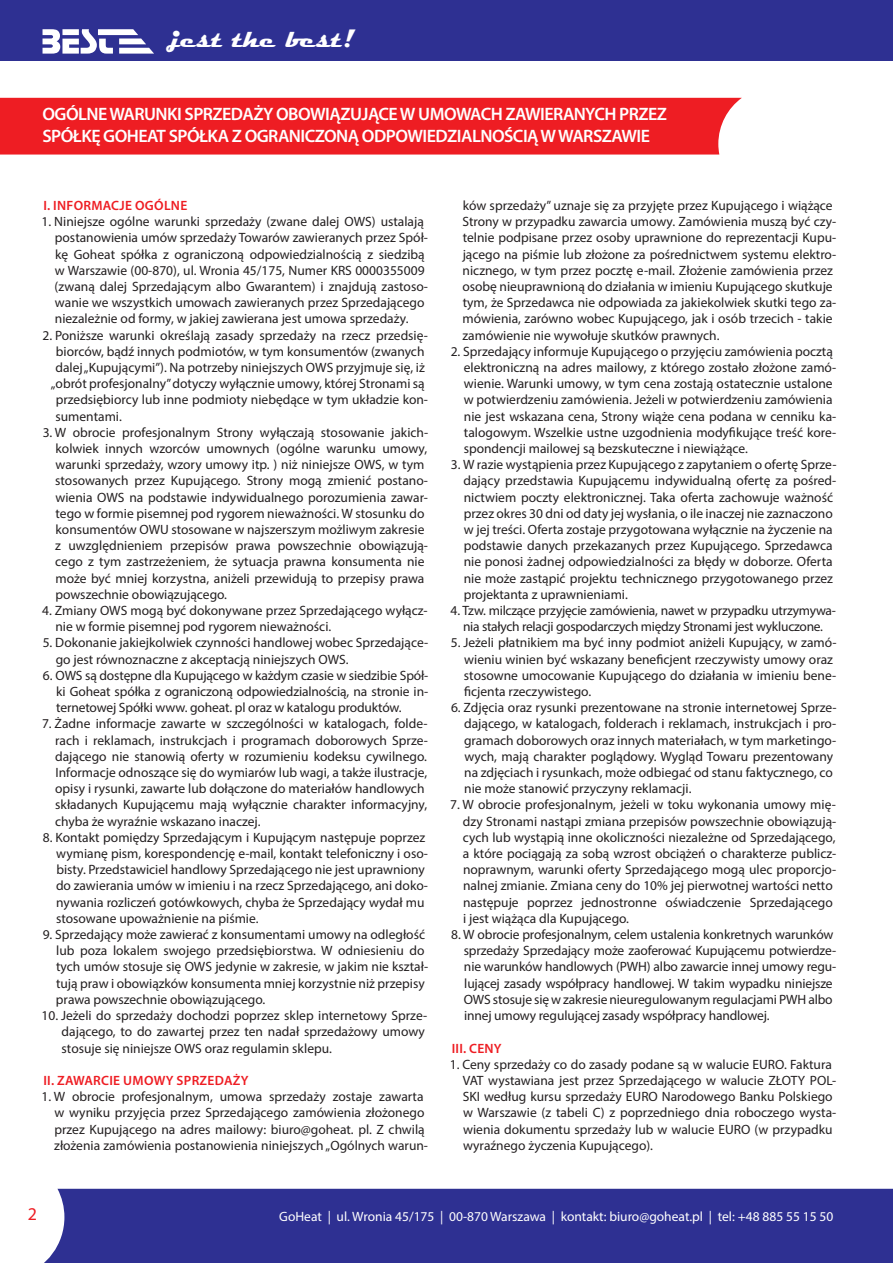
<style>
.page{position:relative;width:893px;height:1263px;background:#fff}
.page>*{position:absolute;margin:0;border:0;box-sizing:border-box;transform-origin:0 0}
.t1{font:700 25.5px "Magneto";color:#fff}
.t2{font:600 18px/21.6px "Myriad Pro";letter-spacing:-.03em;color:#fff}
.t3{font:18px "Myriad Pro";color:#ee1d23}
.t4{font:13.5px/16.2px "Myriad Pro";color:#231f20}
.t5{font:13.5px/16.2px "Myriad Pro";letter-spacing:-.02em;color:#231f20;text-align:center}
.t6{font:13.5px "Myriad Pro";color:#fff}
.t7{font:600 13.5px "Myriad Pro";letter-spacing:.02em;color:#ee1d23}
</style>
<div class="page">
<div style="left:44px;top:1189px;width:849px;height:74px;background:#2e3092"></div>
<div style="left:0;top:0;width:893px;height:61px;background:#2e3092"></div>
<svg style="left:43px;top:29px;width:111px;height:25px"></svg>
<div style="left:0;top:98px;width:742px;height:57px;background:#ee1d23"></div>
<h1 class="t1" style="left:170px;top:24px;width:185px">jest the best!</h1>
<h2 class="t2" style="left:43px;top:103px;width:626px">OGÓLNE WARUNKI SPRZEDAŻY OBOWIĄZUJĄCE W UMOWACH ZAWIERANYCH PRZEZ<br>SPÓŁKĘ GOHEAT SPÓŁKA Z OGRANICZONĄ ODPOWIEDZIALNOŚCIĄ W WARSZAWIE</h2>
<p class="t7" style="left:43px;top:197px;width:145px">I. INFORMACJE OGÓLNE</p>
<p class="t4" style="left:55px;top:213px;width:375px;text-indent:-13px">1. Niniejsze ogólne warunki sprzedaży (zwane dalej OWS) ustalają postanowienia umów sprzedaży Towarów zawieranych przez Spół&shy;kę Goheat spółka z ograniczoną odpowiedzialnością z siedzibą w Warszawie (00-870), ul. Wronia 45/175, Numer KRS 0000355009 (zwaną dalej Sprzedającym albo Gwarantem) i znajdują zastoso&shy;wanie we wszystkich umowach zawieranych przez Sprzedającego niezależnie od formy, w jakiej zawierana jest umowa sprzedaży.</p>
<p class="t4" style="left:42px;top:327px;width:387px">2. Poniższe warunki określają zasady sprzedaży na rzecz przedsię-</p>
<p class="t4" style="left:56px;top:343px;width:370px">biorców, bądź innych podmiotów, w tym konsumentów (zwanych</p>
<p class="t4" style="left:56px;top:359px;width:371px">dalej „Kupującymi”). Na potrzeby niniejszych OWS przyjmuje się, iż</p>
<p class="t4" style="left:51px;top:375px;width:375px">„obrót profesjonalny” dotyczy wyłącznie umowy, której Stronami są</p>
<p class="t4" style="left:56px;top:392px;width:374px">przedsiębiorcy lub inne podmioty niebędące w tym układzie kon-</p>
<p class="t4" style="left:55px;top:408px;width:68px">sumentami.</p>
<p class="t4" style="left:55px;top:424px;width:375px;text-indent:-13px">3. W obrocie profesjonalnym Strony wyłączają stosowanie jakich&shy;kolwiek innych wzorców umownych (ogólne warunku umowy, warunki sprzedaży, wzory umowy itp. ) niż niniejsze OWS, w tym stosowanych przez Kupującego. Strony mogą zmienić postano&shy;wienia OWS na podstawie indywidualnego porozumienia zawar&shy;tego w formie pisemnej pod rygorem nieważności. W stosunku do konsumentów OWU stosowane w najszerszym możliwym zakresie z uwzględnieniem przepisów prawa powszechnie obowiązują&shy;cego z tym zastrzeżeniem, że sytuacja prawna konsumenta nie może być mniej korzystna, aniżeli przewidują to przepisy prawa powszechnie obowiązującego.</p>
<p class="t4" style="left:55px;top:602px;width:374px;text-indent:-13px">4. Zmiany OWS mogą być dokonywane przez Sprzedającego wyłącz&shy;nie w formie pisemnej pod rygorem nieważności.</p>
<p class="t4" style="left:56px;top:635px;width:374px;text-indent:-13px">5. Dokonanie jakiejkolwiek czynności handlowej wobec Sprzedające&shy;go jest równoznaczne z akceptacją niniejszych OWS.</p>
<p class="t4" style="left:56px;top:667px;width:374px;text-align:justify;text-indent:-13px">6. OWS są dostępne dla Kupującego w każdym czasie w siedzibie Spół&shy;ki Goheat spółka z ograniczoną odpowiedzialnością, na stronie in&shy;ternetowej Spółki www. goheat. pl oraz w katalogu produktów.</p>
<p class="t4" style="left:55px;top:716px;width:374px;text-indent:-13px">7. Żadne informacje zawarte w szczególności w katalogach, folde&shy;rach i reklamach, instrukcjach i programach doborowych Sprze&shy;dającego nie stanowią oferty w rozumieniu kodeksu cywilnego.<br>Informacje odnoszące się do wymiarów lub wagi, a także ilustracje, opisy i rysunki, zawarte lub dołączone do materiałów handlowych składanych Kupującemu mają wyłącznie charakter informacyjny, chyba że wyraźnie wskazano inaczej.</p>
<p class="t4" style="left:56px;top:829px;width:374px;text-indent:-13px">8. Kontakt pomiędzy Sprzedającym i Kupującym następuje poprzez wymianę pism, korespondencję e-mail, kontakt telefoniczny i oso&shy;bisty. Przedstawiciel handlowy Sprzedającego nie jest uprawniony do zawierania umów w imieniu i na rzecz Sprzedającego, ani doko&shy;nywania rozliczeń gotówkowych, chyba że Sprzedający wydał mu stosowane upoważnienie na piśmie.</p>
<p class="t4" style="left:56px;top:926px;width:374px;text-indent:-13px">9. Sprzedający może zawierać z konsumentami umowy na odległość lub poza lokalem swojego przedsiębiorstwa. W odniesieniu do tych umów stosuje się OWS jedynie w zakresie, w jakim nie kształ&shy;tują praw i obowiązków konsumenta mniej korzystnie niż przepisy prawa powszechnie obowiązującego.</p>
<p class="t4" style="left:62px;top:1007px;width:367px;text-indent:-20px">10. Jeżeli do sprzedaży dochodzi poprzez sklep internetowy Sprze&shy;dającego, to do zawartej przez ten nadał sprzedażowy umowy stosuje się niniejsze OWS oraz regulamin sklepu.</p>
<p class="t7" style="left:43px;top:1072px;width:207px">II. ZAWARCIE UMOWY SPRZEDAŻY</p>
<p class="t4" style="left:54px;top:1088px;width:375px;text-indent:-13px">1. W obrocie profesjonalnym, umowa sprzedaży zostaje zawarta w wyniku przyjęcia przez Sprzedającego zamówienia złożonego przez Kupującego na adres mailowy: biuro@goheat. pl. Z chwilą złożenia zamówienia postanowienia niniejszych „Ogólnych warun-</p>
<p class="t4" style="left:462px;top:197px;width:375px">ków sprzedaży” uznaje się za przyjęte przez Kupującego i wiążące Strony w przypadku zawarcia umowy. Zamówienia muszą być czy&shy;telnie podpisane przez osoby uprawnione do reprezentacji Kupu&shy;jącego na piśmie lub złożone za pośrednictwem systemu elektro&shy;nicznego, w tym przez pocztę e-mail. Złożenie zamówienia przez osobę nieuprawnioną do działania w imieniu Kupującego skutkuje tym, że Sprzedawca nie odpowiada za jakiekolwiek skutki tego za&shy;mówienia, zarówno wobec Kupującego, jak i osób trzecich - takie zamówienie nie wywołuje skutków prawnych.</p>
<p class="t4" style="left:464px;top:343px;width:374px;text-indent:-13px">2. Sprzedający informuje Kupującego o przyjęciu zamówienia pocztą elektroniczną na adres mailowy, z którego zostało złożone zamó&shy;wienie. Warunki umowy, w tym cena zostają ostatecznie ustalone w potwierdzeniu zamówienia. Jeżeli w potwierdzeniu zamówienia nie jest wskazana cena, Strony wiąże cena podana w cenniku ka&shy;talogowym. Wszelkie ustne uzgodnienia modyfikujące treść kore&shy;spondencji mailowej są bezskuteczne i niewiążące.</p>
<p class="t4" style="left:463px;top:456px;width:375px;text-indent:-13px">3. W razie wystąpienia przez Kupującego z zapytaniem o ofertę Sprze&shy;dający przedstawia Kupującemu indywidualną ofertę za pośred&shy;nictwiem poczty elektronicznej. Taka oferta zachowuje ważność przez okres 30 dni od daty jej wysłania, o ile inaczej nie zaznaczono w jej treści. Oferta zostaje przygotowana wyłącznie na życzenie na podstawie danych przekazanych przez Kupującego. Sprzedawca nie ponosi żadnej odpowiedzialności za błędy w doborze. Oferta nie może zastąpić projektu technicznego przygotowanego przez projektanta z uprawnieniami.</p>
<p class="t5" style="left:450px;top:602px;width:387px">4. Tzw. milczące przyjęcie zamówienia, nawet w przypadku utrzymywa&shy;nia stałych relacji gospodarczych między Stronami jest wykluczone.</p>
<p class="t4" style="left:464px;top:635px;width:374px;text-indent:-13px">5. Jeżeli płatnikiem ma być inny podmiot aniżeli Kupujący, w zamó&shy;wieniu winien być wskazany beneficjent rzeczywisty umowy oraz stosowne umocowanie Kupującego do działania w imieniu bene&shy;ficjenta rzeczywistego.</p>
<p class="t4" style="left:464px;top:699px;width:374px;text-indent:-13px">6. Zdjęcia oraz rysunki prezentowane na stronie internetowej Sprze&shy;dającego, w katalogach, folderach i reklamach, instrukcjach i pro&shy;gramach doborowych oraz innych materiałach, w tym marketingo&shy;wych, mają charakter poglądowy. Wygląd Towaru prezentowany na zdjęciach i rysunkach, może odbiegać od stanu faktycznego, co nie może stanowić przyczyny reklamacji.</p>
<p class="t4" style="left:463px;top:797px;width:375px;text-indent:-13px">7. W obrocie profesjonalnym, jeżeli w toku wykonania umowy mię&shy;dzy Stronami nastąpi zmiana przepisów powszechnie obowiązują&shy;cych lub wystąpią inne okoliczności niezależne od Sprzedającego, a które pociągają za sobą wzrost obciążeń o charakterze publicz&shy;noprawnym, warunki oferty Sprzedającego mogą ulec proporcjo&shy;nalnej zmianie. Zmiana ceny do 10% jej pierwotnej wartości netto następuje poprzez jednostronne oświadczenie Sprzedającego i jest wiążąca dla Kupującego.</p>
<p class="t4" style="left:464px;top:926px;width:374px;text-indent:-13px">8. W obrocie profesjonalnym, celem ustalenia konkretnych warunków sprzedaży Sprzedający może zaoferować Kupującemu potwierdze&shy;nie warunków handlowych (PWH) albo zawarcie innej umowy regu&shy;lującej zasady współpracy handlowej. W takim wypadku niniejsze OWS stosuje się w zakresie nieuregulowanym regulacjami PWH albo innej umowy regulującej zasady współpracy handlowej.</p>
<p class="t7" style="left:452px;top:1039px;width:51px">III. CENY</p>
<p class="t4" style="left:463px;top:1056px;width:375px;text-indent:-13px">1. Ceny sprzedaży co do zasady podane są w walucie EURO. Faktura VAT wystawiana jest przez Sprzedającego w walucie ZŁOTY POL-SKI według kursu sprzedaży EURO Narodowego Banku Polskiego w Warszawie (z tabeli C) z poprzedniego dnia roboczego wysta&shy;wienia dokumentu sprzedaży lub w walucie EURO (w przypadku wyraźnego życzenia Kupującego).</p>
<h2 class="t3" style="left:28px;top:1203px;width:11px">2</h2>
<p class="t6" style="left:279px;top:1208px;width:556px">GoHeat | ul. Wronia 45/175 | 00-870 Warszawa | kontakt: biuro@goheat.pl | tel: +48 885 55 15 50</p>
</div>
